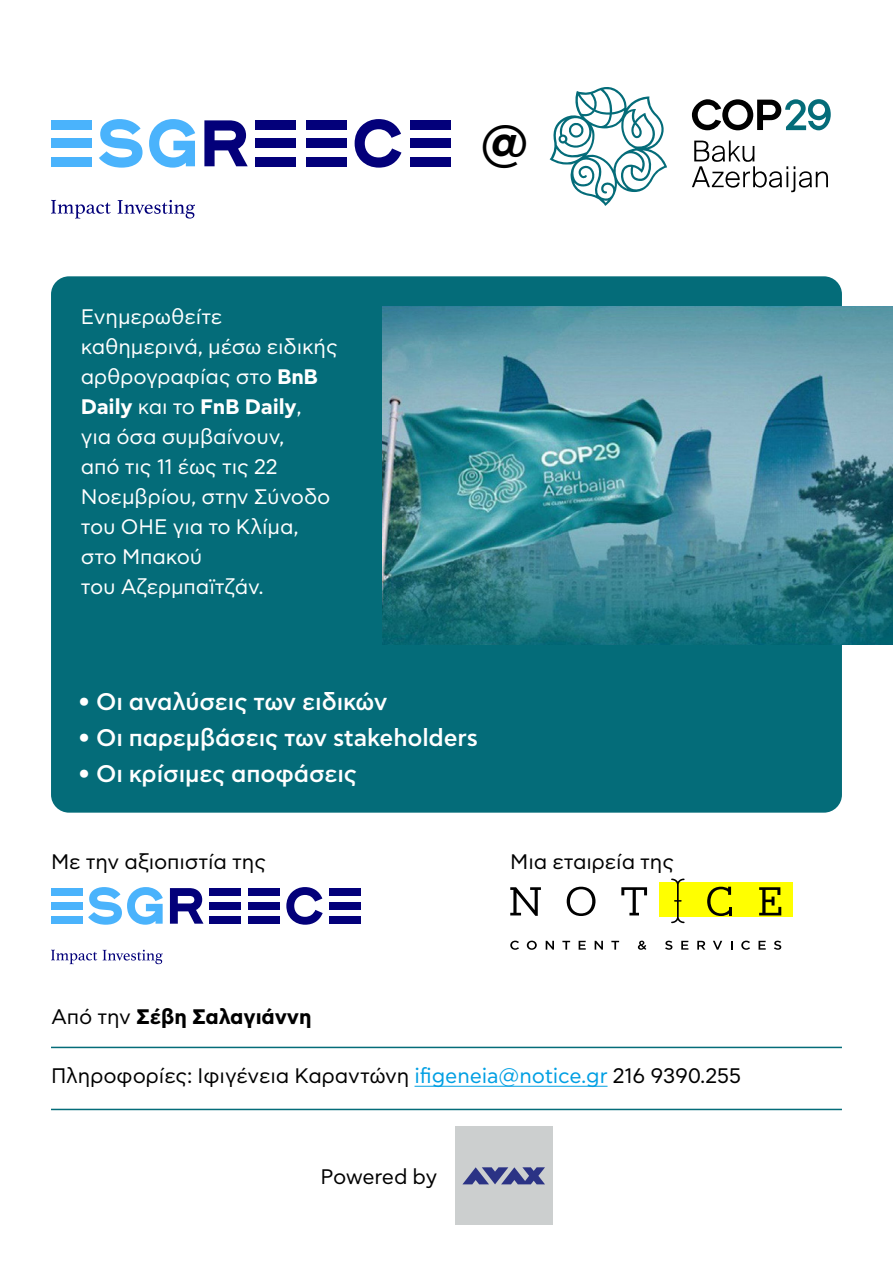
<style>
.page{position:relative;width:893px;height:1263px;background:#fff}
.page>*{position:absolute;margin:0;border:0;box-sizing:border-box;transform-origin:0 0}
.t1{font:700 49.35px "CF Asty Std";color:#000}
.t2{font:500 24px "CF Asty Std";letter-spacing:-.005em;color:#fff}
.t3{font:21px/30px "CF Asty Std";letter-spacing:-.005em;color:#fff}
.t4{font:21px "CF Asty Std";letter-spacing:-.005em;color:#000}
.t5{font:700 21px "CF Asty Std";letter-spacing:-.005em;color:#000}
.t6{font:21px "CF Asty Std";letter-spacing:-.025em;color:#000}
.s1{font-weight:700}
.s2{font-weight:400}
.s3{color:#009fe3}
</style>
<div class="page">
<div style="left:51px;top:276px;width:791px;height:537px;background:#046c79;border-radius:18px"></div>
<hr style="left:51px;top:1109px;width:791px;height:1px;background:#046c79">
<hr style="left:51px;top:1047px;width:791px;height:1px;background:#046c79">
<hr style="left:415px;top:1086px;width:192px;height:1px;background:#009fe3">
<svg style="left:99px;top:119px;width:44px;height:49px"></svg>
<svg style="left:149px;top:119px;width:46px;height:49px"></svg>
<div style="left:51px;top:120px;width:41px;height:10px;background:#4ab3fc"></div>
<div style="left:51px;top:139px;width:41px;height:9px;background:#4ab3fc"></div>
<div style="left:51px;top:157px;width:41px;height:9px;background:#4ab3fc"></div>
<svg style="left:118px;top:200px;width:77px;height:19px"></svg>
<svg style="left:51px;top:200px;width:60px;height:19px"></svg>
<svg style="left:204px;top:120px;width:44px;height:46px"></svg>
<svg style="left:355px;top:119px;width:46px;height:49px"></svg>
<div style="left:255px;top:120px;width:41px;height:10px;background:#03007a"></div>
<div style="left:255px;top:139px;width:41px;height:9px;background:#03007a"></div>
<div style="left:255px;top:157px;width:41px;height:9px;background:#03007a"></div>
<div style="left:306px;top:120px;width:40px;height:10px;background:#03007a"></div>
<div style="left:306px;top:139px;width:40px;height:9px;background:#03007a"></div>
<div style="left:306px;top:157px;width:40px;height:9px;background:#03007a"></div>
<div style="left:410px;top:120px;width:40px;height:10px;background:#03007a"></div>
<div style="left:410px;top:139px;width:40px;height:9px;background:#03007a"></div>
<div style="left:410px;top:157px;width:40px;height:9px;background:#03007a"></div>
<svg style="left:692px;top:99px;width:139px;height:31px"></svg>
<svg style="left:692px;top:141px;width:136px;height:51px"></svg>
<svg style="left:550px;top:87px;width:117px;height:119px"></svg>
<img style="left:383px;top:307px;width:510px;height:337px">
<div style="left:455px;top:1127px;width:97px;height:98px;background:#cccfcf"></div>
<svg style="left:463px;top:1167px;width:82px;height:17px"></svg>
<svg style="left:88px;top:887px;width:75px;height:38px"></svg>
<div style="left:51px;top:888px;width:31px;height:7px;background:#4ab3fc"></div>
<div style="left:51px;top:902px;width:31px;height:7px;background:#4ab3fc"></div>
<div style="left:51px;top:916px;width:31px;height:8px;background:#4ab3fc"></div>
<svg style="left:103px;top:950px;width:60px;height:14px"></svg>
<svg style="left:51px;top:950px;width:46px;height:14px"></svg>
<svg style="left:170px;top:888px;width:33px;height:36px"></svg>
<svg style="left:286px;top:887px;width:37px;height:38px"></svg>
<div style="left:209px;top:888px;width:32px;height:7px;background:#03007a"></div>
<div style="left:209px;top:902px;width:32px;height:7px;background:#03007a"></div>
<div style="left:209px;top:916px;width:32px;height:8px;background:#03007a"></div>
<div style="left:249px;top:888px;width:31px;height:7px;background:#03007a"></div>
<div style="left:249px;top:902px;width:31px;height:7px;background:#03007a"></div>
<div style="left:249px;top:916px;width:31px;height:8px;background:#03007a"></div>
<div style="left:329px;top:888px;width:32px;height:7px;background:#03007a"></div>
<div style="left:329px;top:902px;width:32px;height:7px;background:#03007a"></div>
<div style="left:329px;top:916px;width:32px;height:8px;background:#03007a"></div>
<div style="left:659px;top:882px;width:134px;height:35px;background:#ff0"></div>
<svg style="left:510px;top:887px;width:31px;height:29px"></svg>
<svg style="left:567px;top:887px;width:28px;height:29px"></svg>
<svg style="left:621px;top:887px;width:26px;height:28px"></svg>
<svg style="left:707px;top:887px;width:25px;height:29px"></svg>
<svg style="left:759px;top:887px;width:22px;height:28px"></svg>
<svg style="left:671px;top:878px;width:14px;height:45px"></svg>
<svg style="left:510px;top:941px;width:9px;height:9px"></svg>
<svg style="left:527px;top:941px;width:10px;height:9px"></svg>
<svg style="left:546px;top:941px;width:8px;height:9px"></svg>
<svg style="left:562px;top:941px;width:8px;height:9px"></svg>
<svg style="left:579px;top:941px;width:7px;height:9px"></svg>
<svg style="left:595px;top:941px;width:8px;height:9px"></svg>
<svg style="left:611px;top:941px;width:8px;height:9px"></svg>
<svg style="left:638px;top:941px;width:8px;height:9px"></svg>
<svg style="left:665px;top:941px;width:7px;height:9px"></svg>
<svg style="left:681px;top:941px;width:7px;height:9px"></svg>
<svg style="left:697px;top:941px;width:8px;height:9px"></svg>
<svg style="left:713px;top:941px;width:9px;height:9px"></svg>
<svg style="left:741px;top:941px;width:9px;height:9px"></svg>
<svg style="left:758px;top:941px;width:8px;height:9px"></svg>
<svg style="left:774px;top:941px;width:7px;height:9px"></svg>
<p class="t3" style="left:81px;top:302px;width:258px">Ενημερωθείτε καθημερινά, μέσω ειδικής αρθρογραφίας στο <span class="s1">ΒnB<br>Daily</span> και το <span class="s1">FnB Daily</span>, για όσα συμβαίνουν,<br>από τις 11 έως τις 22<br>Νοεμβρίου, στην Σύνοδο του ΟΗΕ για το Κλίμα, στο Μπακού<br>του Αζερμπαϊτζάν.</p>
<h1 class="t1" style="left:480px;top:113px;width:50px">@</h1>
<p class="t2" style="left:78px;top:688px;width:311px">• Οι αναλύσεις των ειδικών</p>
<p class="t2" style="left:78px;top:724px;width:401px">• Οι παρεμβάσεις των stakeholders</p>
<p class="t2" style="left:78px;top:760px;width:280px">• Οι κρίσιμες αποφάσεις</p>
<p class="t4" style="left:51px;top:850px;width:217px">Με την αξιοπιστία της</p>
<p class="t4" style="left:510px;top:850px;width:165px">Μια εταιρεία της</p>
<p class="t5" style="left:51px;top:1005px;width:262px"><span class="s2">Από την</span> Σέβη Σαλαγιάννη</p>
<p class="t4" style="left:51px;top:1064px;width:692px">Πληροφορίες: Ιφιγένεια Καραντώνη <span class="s3">ifigeneia@notice.gr</span> 216 9390.255</p>
<p class="t6" style="left:320px;top:1165px;width:119px">Powered by</p>
</div>
